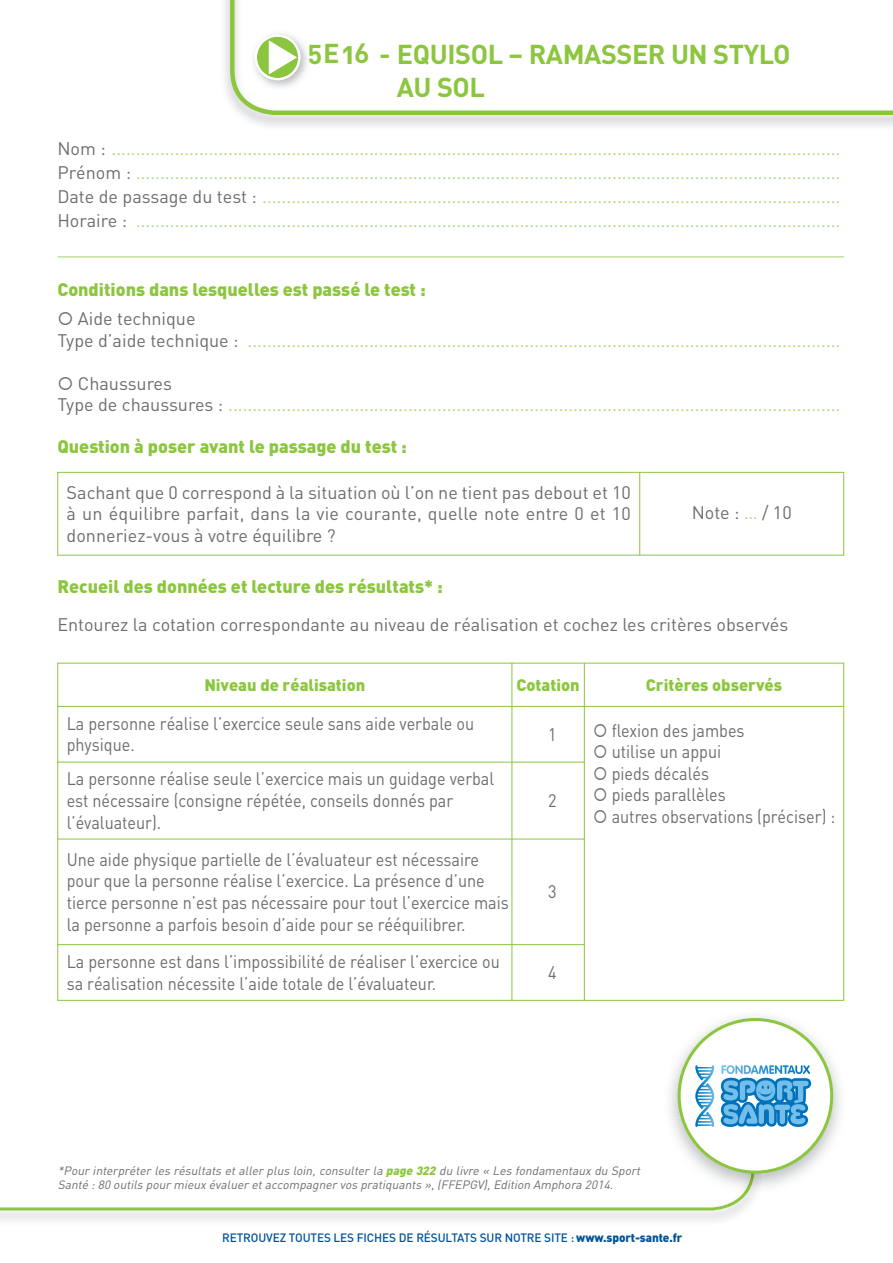
<style>
.page{position:relative;width:893px;height:1263px;background:#fff}
.page>*{position:absolute;margin:0;border:0;box-sizing:border-box;transform-origin:0 0}
.t1{font:27px/32.4px "DIN Bold Alternate";letter-spacing:-.015em;color:#8bc63e}
.t2{font:18px/24px "DIN";color:#aed475}
.t3{font:18px/21.6px "DIN";color:#6c6d70;scale:.9 1}
.t4{font:18px/21.6px "DIN";color:#6c6d70;text-align:justify}
.t5{font:900 18px "DIN";color:#8bc63e}
.t6{font:900 16.5px "DIN";color:#8bc63e}
.t7{font:italic 12px/14.4px "DIN";color:#6c6d70}
.t8{font:500 12px "DIN";letter-spacing:-.01em;color:#01529a}
.s1{font-size:30px}
.s2{color:#6c6d70}
.s3{color:#aed475}
.s4{font-weight:900;color:#8bc63e}
.s5{font-weight:900}
</style>
<div class="page">
<svg style="left:0;top:1194px;width:755px;height:16px"></svg>
<img style="left:670px;top:1016px;width:170px;height:171px">
<img style="left:668px;top:1118px;width:96px;height:76px">
<img style="left:743px;top:1173px;width:12px;height:21px">
<svg style="left:230px;top:0;width:663px;height:115px"></svg>
<svg style="left:678px;top:1018px;width:155px;height:155px"></svg>
<hr style="left:57px;top:256px;width:787px;height:2px;background:#c4df9b">
<hr style="left:57px;top:472px;width:1px;height:83px;background:#8bc63e">
<hr style="left:639px;top:472px;width:1px;height:83px;background:#8bc63e">
<hr style="left:843px;top:472px;width:1px;height:83px;background:#8bc63e">
<hr style="left:57px;top:472px;width:787px;height:1px;background:#8bc63e">
<hr style="left:57px;top:555px;width:787px;height:1px;background:#8bc63e">
<hr style="left:57px;top:663px;width:1px;height:338px;background:#8bc63e">
<hr style="left:512px;top:663px;width:1px;height:338px;background:#8bc63e">
<hr style="left:584px;top:663px;width:1px;height:338px;background:#8bc63e">
<hr style="left:843px;top:663px;width:1px;height:338px;background:#8bc63e">
<hr style="left:57px;top:663px;width:787px;height:1px;background:#8bc63e">
<hr style="left:57px;top:706px;width:787px;height:1px;background:#8bc63e">
<hr style="left:57px;top:762px;width:528px;height:1px;background:#8bc63e">
<hr style="left:57px;top:839px;width:528px;height:1px;background:#8bc63e">
<hr style="left:57px;top:944px;width:528px;height:1px;background:#8bc63e">
<hr style="left:57px;top:1000px;width:787px;height:1px;background:#8bc63e">
<h1 class="t1" style="left:307px;top:35px;width:16px">5</h1>
<h1 class="t1" style="left:397px;top:39px;width:395px;text-indent:-74px">E<span class="s1">1</span>6 - EQUISOL – RAMASSER UN STYLO<br>AU SOL</h1>
<p class="t2" style="left:57px;top:137px;width:785px;text-align:justify"><span class="s2">Nom :</span> ......................................................................................................................................................<br><span class="s2">Prénom :</span> .................................................................................................................................................<br><span class="s2">Date de passage du test :</span> .......................................................................................................................<br><span class="s2">Horaire :</span> .................................................................................................................................................</p>
<p class="t5" style="left:57px;top:279px;width:370px">Conditions dans lesquelles est passé le test :</p>
<p class="t2" style="left:57px;top:308px;width:785px;line-height:21.6px"><span class="s2">○ Aide technique<br>Type d’aide technique :</span> ..........................................................................................................................</p>
<p class="t2" style="left:57px;top:373px;width:785px;line-height:21.6px"><span class="s2">○ Chaussures<br>Type de chaussures :</span> ..............................................................................................................................</p>
<p class="t5" style="left:57px;top:436px;width:351px">Question à poser avant le passage du test :</p>
<p class="t4" style="left:67px;top:481px;width:566px">Sachant que 0 correspond à la situation où l’on ne tient pas debout et 10 à un équilibre parfait, dans la vie courante, quelle note entre 0 et 10 donneriez-vous à votre équilibre ?</p>
<p class="t5" style="left:57px;top:576px;width:387px">Recueil des données et lecture des résultats* :</p>
<p class="t4" style="left:692px;top:502px;width:102px">Note : <span class="s3">…</span> / 10</p>
<p class="t4" style="left:57px;top:613px;width:732px">Entourez la cotation correspondante au niveau de réalisation et cochez les critères observés</p>
<p class="t6" style="left:204px;top:676px;width:162px">Niveau de réalisation</p>
<p class="t6" style="left:516px;top:676px;width:65px">Cotation</p>
<p class="t6" style="left:646px;top:676px;width:138px">Critères observés</p>
<p class="t3" style="left:67px;top:713px;width:454px">La personne réalise l’exercice seule sans aide verbale ou physique.</p>
<p class="t3" style="left:548px;top:724px;width:11px">1</p>
<p class="t3" style="left:593px;top:719px;width:170px">○ flexion des jambes</p>
<p class="t3" style="left:593px;top:741px;width:144px">○ utilise un appui</p>
<p class="t3" style="left:593px;top:763px;width:130px">○ pieds décalés</p>
<p class="t3" style="left:593px;top:784px;width:149px">○ pieds parallèles</p>
<p class="t3" style="left:593px;top:806px;width:270px">○ autres observations (préciser) :</p>
<p class="t3" style="left:67px;top:768px;width:477px">La personne réalise seule l’exercice mais un guidage verbal est nécessaire (consigne répétée, conseils donnés par l’évaluateur).</p>
<p class="t3" style="left:548px;top:790px;width:11px">2</p>
<p class="t3" style="left:67px;top:849px;width:493px">Une aide physique partielle de l’évaluateur est nécessaire pour que la personne réalise l’exercice. La présence d’une tierce personne n’est pas nécessaire pour tout l’exercice mais la personne a parfois besoin d’aide pour se rééquilibrer.</p>
<p class="t3" style="left:548px;top:881px;width:11px">3</p>
<p class="t3" style="left:67px;top:951px;width:483px">La personne est dans l’impossibilité de réaliser l’exercice ou sa réalisation nécessite l’aide totale de l’évaluateur.</p>
<p class="t3" style="left:548px;top:962px;width:11px">4</p>
<p class="t7" style="left:58px;top:1163px;width:586px">*Pour interpréter les résultats et aller plus loin, consulter la <span class="s4">page 322</span> du livre « Les fondamentaux du Sport<br>Santé : 80 outils pour mieux évaluer et accompagner vos pratiquants », (FFEPGV), Edition Amphora 2014.</p>
<p class="t8" style="left:222px;top:1231px;width:462px">RETROUVEZ TOUTES LES FICHES DE RÉSULTATS SUR NOTRE SITE : <span class="s5">www.sport-sante.fr</span></p>
</div>
